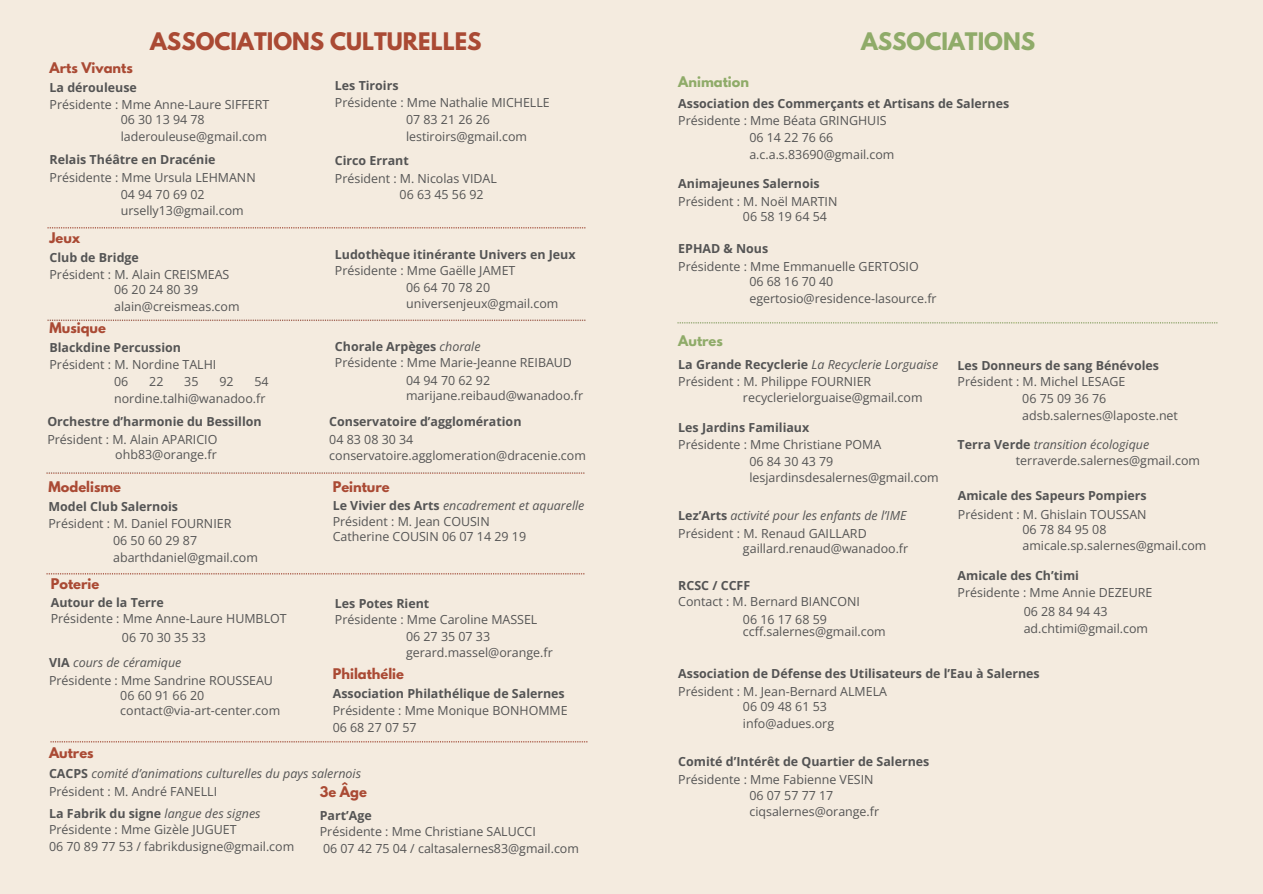
<style>
.page{position:relative;width:1263px;height:894px;background:#fff}
.page>*{position:absolute;margin:0;border:0;box-sizing:border-box;transform-origin:0 0}
.t1{font:700 21.45px "League Spartan";color:#aa4a34}
.t2{font:700 21.45px "League Spartan";color:#8fab69}
.t3{font:700 13.05px "League Spartan";color:#aa4a34}
.t4{font:700 13.05px "League Spartan";color:#8fab69}
.t5{font:12.45px/16.8px "Open Sans";color:#545454}
.t6{font:700 12.45px/16.8px "Open Sans";color:#545454}
.t7{font:italic 12.45px/18px "Open Sans";color:#545454}
.s1{font-weight:700}
.s2{font-weight:700;font-style:normal}
.s3{font-weight:400}
.s4{font-style:italic}
.s5{font-style:normal}
.s6{font-weight:400;font-style:italic}
</style>
<div class="page">
<div style="left:0;top:0;width:1263px;height:893px;background:#f4ebdf"></div>
<img style="left:46px;top:472px;width:539px;height:2px">
<img style="left:46px;top:573px;width:539px;height:2px">
<img style="left:47px;top:227px;width:539px;height:2px">
<img style="left:47px;top:319px;width:539px;height:2px">
<img style="left:50px;top:741px;width:538px;height:2px">
<img style="left:677px;top:322px;width:541px;height:2px">
<h1 class="t1" style="left:150px;top:31px;width:333px">ASSOCIATIONS CULTURELLES</h1>
<p class="t2" style="left:861px;top:31px;width:176px">ASSOCIATIONS</p>
<p class="t3" style="left:50px;top:61px;width:85px">Arts Vivants</p>
<p class="t5" style="left:50px;top:79px;width:221px"><span class="s1">La dérouleuse<br></span>Présidente : Mme Anne-Laure SIFFERT</p>
<p class="t5" style="left:121px;top:110px;width:148px">06 30 13 94 78 laderouleuse@gmail.com</p>
<p class="t6" style="left:50px;top:151px;width:167px">Relais Théâtre en Dracénie</p>
<p class="t5" style="left:50px;top:169px;width:208px">Présidente : Mme Ursula LEHMANN</p>
<p class="t5" style="left:121px;top:185px;width:85px">04 94 70 69 02</p>
<p class="t5" style="left:121px;top:202px;width:125px">urselly13@gmail.com</p>
<p class="t3" style="left:49px;top:231px;width:33px">Jeux</p>
<p class="t5" style="left:49px;top:249px;width:181px"><span class="s1">Club de Bridge<br></span>Président : M. Alain CREISMEAS</p>
<p class="t5" style="left:114px;top:281px;width:127px">06 20 24 80 39 alain@creismeas.com</p>
<p class="t3" style="left:49px;top:321px;width:58px">Musique</p>
<p class="t5" style="left:49px;top:338px;width:168px"><span class="s1">Blackdine Percussion<br></span>Président : M. Nordine TALHI</p>
<p class="t5" style="left:114px;top:373px;width:16px">06</p>
<p class="t5" style="left:149px;top:373px;width:16px">22</p>
<p class="t5" style="left:184px;top:373px;width:16px">35</p>
<p class="t5" style="left:219px;top:373px;width:16px">92</p>
<p class="t5" style="left:114px;top:373px;width:156px;text-align:right">54 nordine.talhi@wanadoo.fr</p>
<p class="t6" style="left:47px;top:412px;width:216px">Orchestre d’harmonie du Bessillon</p>
<p class="t5" style="left:47px;top:430px;width:172px">Président : M. Alain APARICIO</p>
<p class="t5" style="left:115px;top:446px;width:103px">ohb83@orange.fr</p>
<p class="t3" style="left:49px;top:480px;width:74px">Modelisme</p>
<p class="t5" style="left:49px;top:497px;width:184px"><span class="s1">Model Club Salernois<br></span>Président : M. Daniel FOURNIER</p>
<p class="t5" style="left:113px;top:532px;width:146px">06 50 60 29 87 abarthdaniel@gmail.com</p>
<p class="t3" style="left:51px;top:577px;width:50px">Poterie</p>
<p class="t5" style="left:51px;top:594px;width:237px;line-height:15.8px"><span class="s1">Autour de la Terre<br></span>Présidente : Mme Anne-Laure HUMBLOT</p>
<p class="t5" style="left:122px;top:628px;width:86px">06 70 30 35 33</p>
<p class="t7" style="left:49px;top:652px;width:134px"><span class="s2">VIA</span> cours de céramique</p>
<p class="t5" style="left:49px;top:671px;width:225px">Présidente : Mme Sandrine ROUSSEAU</p>
<p class="t5" style="left:120px;top:686px;width:86px">06 60 91 66 20</p>
<p class="t5" style="left:120px;top:702px;width:162px">contact@via-art-center.com</p>
<p class="t5" style="left:335px;top:77px;width:216px"><span class="s1">Les Tiroirs<br></span>Présidente : Mme Nathalie MICHELLE</p>
<p class="t5" style="left:406px;top:110px;width:123px">07 83 21 26 26 lestiroirs@gmail.com</p>
<p class="t6" style="left:335px;top:152px;width:75px">Circo Errant</p>
<p class="t5" style="left:335px;top:170px;width:163px">Président : M. Nicolas VIDAL</p>
<p class="t5" style="left:400px;top:185px;width:85px">06 63 45 56 92</p>
<p class="t6" style="left:335px;top:246px;width:242px;line-height:15.8px">Ludothèque itinérante Univers en Jeux<br><span class="s3">Présidente : Mme Gaëlle JAMET</span></p>
<p class="t5" style="left:406px;top:279px;width:154px;line-height:15.8px">06 64 70 78 20 universenjeux@gmail.com</p>
<p class="t5" style="left:335px;top:338px;width:239px;line-height:15.8px"><span class="s1">Chorale Arpèges</span> <span class="s4">chorale<br></span>Présidente : Mme Marie-Jeanne REIBAUD</p>
<p class="t5" style="left:406px;top:372px;width:178px;line-height:15.8px">04 94 70 62 92 marijane.reibaud@wanadoo.fr</p>
<p class="t6" style="left:329px;top:412px;width:194px">Conservatoire d’agglomération</p>
<p class="t5" style="left:329px;top:430px;width:86px">04 83 08 30 34</p>
<p class="t5" style="left:329px;top:446px;width:258px">conservatoire.agglomeration@dracenie.com</p>
<p class="t3" style="left:333px;top:480px;width:59px">Peinture</p>
<p class="t5" style="left:333px;top:497px;width:253px;line-height:15.8px"><span class="s1">Le Vivier des Arts</span> <span class="s4">encadrement et aquarelle<br></span>Président : M. Jean COUSIN<br>Catherine COUSIN 06 07 14 29 19</p>
<p class="t5" style="left:335px;top:595px;width:204px;line-height:15.8px"><span class="s1">Les Potes Rient<br></span>Présidente : Mme Caroline MASSEL</p>
<p class="t5" style="left:406px;top:628px;width:148px;line-height:15.8px">06 27 35 07 33 gerard.massel@orange.fr</p>
<p class="t3" style="left:333px;top:667px;width:73px">Philathélie</p>
<p class="t5" style="left:333px;top:685px;width:236px"><span class="s1">Association Philathélique de Salernes<br></span>Présidente : Mme Monique BONHOMME<br>06 68 27 07 57</p>
<p class="t3" style="left:49px;top:746px;width:46px">Autres</p>
<p class="t7" style="left:49px;top:763px;width:313px"><span class="s2">CACPS</span> comité d’animations culturelles du pays salernois<br><span class="s5">Président : M. André FANELLI</span></p>
<p class="t6" style="left:49px;top:804px;width:213px">La Fabrik du signe <span class="s6">langue des signes</span></p>
<p class="t5" style="left:49px;top:820px;width:189px">Présidente : Mme Gizèle JUGUET</p>
<p class="t5" style="left:49px;top:837px;width:247px">06 70 89 77 53 / fabrikdusigne@gmail.com</p>
<p class="t3" style="left:320px;top:784px;width:49px">3e Âge</p>
<p class="t6" style="left:320px;top:807px;width:53px">Part’Age</p>
<p class="t5" style="left:320px;top:822px;width:218px">Présidente : Mme Christiane SALUCCI</p>
<p class="t5" style="left:323px;top:839px;width:257px">06 07 42 75 04 / caltasalernes83@gmail.com</p>
<p class="t4" style="left:678px;top:75px;width:72px">Animation</p>
<p class="t6" style="left:678px;top:95px;width:332px">Association des Commerçants et Artisans de Salernes<br><span class="s3">Présidente : Mme Béata GRINGHUIS</span></p>
<p class="t5" style="left:749px;top:128px;width:147px">06 14 22 76 66 a.c.a.s.83690@gmail.com</p>
<p class="t6" style="left:678px;top:174px;width:143px">Animajeunes Salernois</p>
<p class="t5" style="left:678px;top:192px;width:161px">Président : M. Noël MARTIN</p>
<p class="t5" style="left:743px;top:208px;width:85px">06 58 19 64 54</p>
<p class="t6" style="left:678px;top:239px;width:91px">EPHAD &amp; Nous</p>
<p class="t5" style="left:678px;top:257px;width:242px">Présidente : Mme Emmanuelle GERTOSIO</p>
<p class="t5" style="left:749px;top:272px;width:85px">06 68 16 70 40</p>
<p class="t5" style="left:749px;top:289px;width:189px">egertosio@residence-lasource.fr</p>
<p class="t4" style="left:678px;top:334px;width:46px">Autres</p>
<p class="t5" style="left:678px;top:355px;width:261px"><span class="s1">La Grande Recyclerie</span> <span class="s4">La Recyclerie Lorguaise<br></span>Président : M. Philippe FOURNIER</p>
<p class="t6" style="left:958px;top:356px;width:203px">Les Donneurs de sang Bénévoles<br><span class="s3">Président : M. Michel LESAGE</span></p>
<h3 class="t5" style="left:743px;top:389px;width:181px">recyclerielorguaise@gmail.com</h3>
<p class="t5" style="left:1022px;top:390px;width:157px">06 75 09 36 76 adsb.salernes@laposte.net</p>
<p class="t6" style="left:678px;top:418px;width:133px">Les Jardins Familiaux</p>
<p class="t5" style="left:678px;top:435px;width:204px">Présidente : Mme Christiane POMA</p>
<p class="t7" style="left:958px;top:434px;width:193px"><span class="s2">Terra Verde</span> transition écologique</p>
<p class="t5" style="left:749px;top:452px;width:85px">06 84 30 43 79</p>
<p class="t5" style="left:749px;top:469px;width:191px">lesjardinsdesalernes@gmail.com</p>
<p class="t5" style="left:1016px;top:451px;width:186px">terraverde.salernes@gmail.com</p>
<p class="t6" style="left:958px;top:486px;width:190px">Amicale des Sapeurs Pompiers</p>
<p class="t7" style="left:678px;top:506px;width:230px"><span class="s2">Lez’Arts</span> activité pour les enfants de l’IME</p>
<p class="t5" style="left:958px;top:505px;width:190px">Président : M. Ghislain TOUSSAN</p>
<p class="t5" style="left:678px;top:524px;width:190px">Président : M. Renaud GAILLARD</p>
<h3 class="t5" style="left:1022px;top:521px;width:85px">06 78 84 95 08</h3>
<p class="t5" style="left:743px;top:539px;width:167px">gaillard.renaud@wanadoo.fr</p>
<p class="t5" style="left:1022px;top:536px;width:185px">amicale.sp.salernes@gmail.com</p>
<p class="t6" style="left:958px;top:567px;width:123px">Amicale des Ch’timi</p>
<p class="t5" style="left:958px;top:583px;width:196px">Présidente : Mme Annie DEZEURE</p>
<p class="t6" style="left:678px;top:576px;width:73px">RCSC / CCFF</p>
<p class="t5" style="left:678px;top:592px;width:183px">Contact : M. Bernard BIANCONI</p>
<p class="t5" style="left:1024px;top:602px;width:85px">06 28 84 94 43</p>
<p class="t5" style="left:1024px;top:619px;width:126px">ad.chtimi@gmail.com</p>
<p class="t5" style="left:743px;top:612px;width:144px;line-height:12.3px">06 16 17 68 59 ccff.salernes@gmail.com</p>
<p class="t6" style="left:678px;top:665px;width:363px">Association de Défense des Utilisateurs de l’Eau à Salernes</p>
<p class="t5" style="left:678px;top:683px;width:210px">Président : M. Jean-Bernard ALMELA</p>
<p class="t5" style="left:743px;top:698px;width:85px">06 09 48 61 53</p>
<p class="t5" style="left:743px;top:715px;width:93px">info@adues.org</p>
<p class="t6" style="left:678px;top:752px;width:253px">Comité d’Intérêt de Quartier de Salernes</p>
<p class="t5" style="left:678px;top:770px;width:197px">Présidente : Mme Fabienne VESIN</p>
<p class="t5" style="left:749px;top:786px;width:85px">06 07 57 77 17</p>
<p class="t5" style="left:749px;top:802px;width:131px">ciqsalernes@orange.fr</p>
</div>
